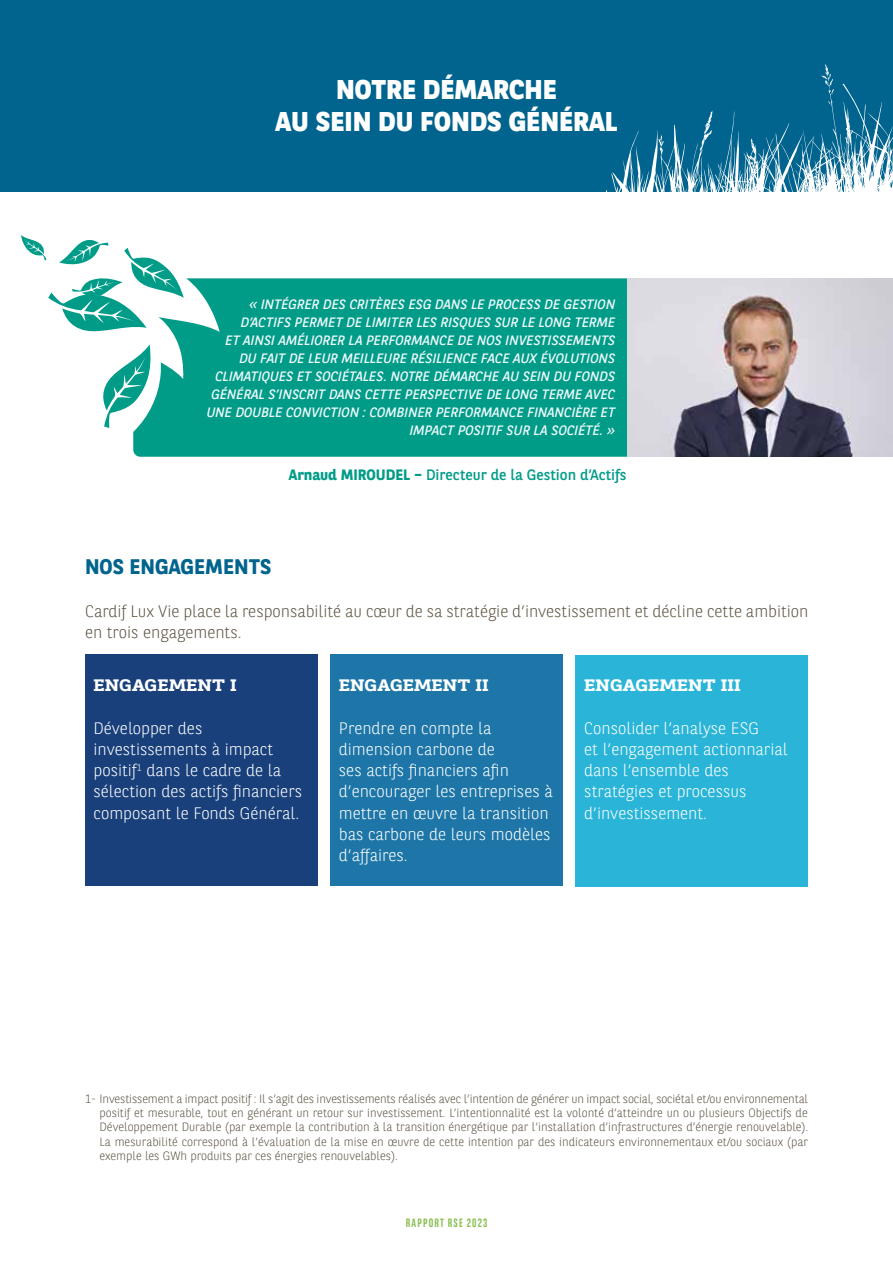
<style>
.page{position:relative;width:893px;height:1276px;background:#fff}
.page>*{position:absolute;margin:0;border:0;box-sizing:border-box;transform-origin:0 0}
.t1{font:800 27px/32.4px "BNPP Sans";color:#fff;text-align:center}
.t2{font:700 21px "BNPP Sans";color:#00648e}
.t3{font:300 16.5px/21.3px "BNPP Sans";color:#fff}
.t4{font:300 16.5px/21.3px "BNPP Sans";color:#5f5545}
.t5{font:700 16.5px "BNPP Slab Serif Expanded";color:#fff}
.t6{font:15px "BNPP Sans";color:#009c88}
.t7{font:italic 13.5px/18px "BNPP Sans";color:#eff8fb;text-align:right}
.t8{font:300 12px/14.4px "BNPP Sans";color:#5f5545;text-align:justify}
.t9{font:700 12px "BNPP Sans Condensed";letter-spacing:.1em;color:#8bc054}
.s1{font-weight:700}
</style>
<div class="page">
<div style="left:0;top:0;width:893px;height:191px;background:#00648e"></div>
<div style="left:133px;top:278px;width:494px;height:179px;background:#009c88"></div>
<svg style="left:103px;top:344px;width:48px;height:84px"></svg>
<svg style="left:21px;top:235px;width:163px;height:98px"></svg>
<img style="left:627px;top:278px;width:266px;height:179px">
<svg style="left:606px;top:64px;width:287px;height:128px"></svg>
<div style="left:85px;top:654px;width:232px;height:231px;background:#19407b"></div>
<div style="left:330px;top:654px;width:233px;height:231px;background:#1d76a7"></div>
<div style="left:576px;top:655px;width:232px;height:231px;background:#2ab5d8"></div>
<h1 class="t1" style="left:275px;top:72px;width:344px">NOTRE DÉMARCHE<br>AU SEIN DU FONDS GÉNÉRAL</h1>
<p class="t7" style="left:207px;top:294px;width:410px">« INTÉGRER DES CRITÈRES ESG DANS LE PROCESS DE GESTION D’ACTIFS PERMET DE LIMITER LES RISQUES SUR LE LONG TERME<br>ET AINSI AMÉLIORER LA PERFORMANCE DE NOS INVESTISSEMENTS DU FAIT DE LEUR MEILLEURE RÉSILIENCE FACE AUX ÉVOLUTIONS CLIMATIQUES ET SOCIÉTALES. NOTRE DÉMARCHE AU SEIN DU FONDS GÉNÉRAL S’INSCRIT DANS CETTE PERSPECTIVE DE LONG TERME AVEC UNE DOUBLE CONVICTION : COMBINER PERFORMANCE FINANCIÈRE ET IMPACT POSITIF SUR LA SOCIÉTÉ. »</p>
<p class="t6" style="left:289px;top:465px;width:339px"><span class="s1">Arnaud MIROUDEL –</span> Directeur de la Gestion d’Actifs</p>
<h2 class="t2" style="left:85px;top:552px;width:188px">NOS ENGAGEMENTS</h2>
<h3 class="t4" style="left:85px;top:599px;width:725px">Cardif Lux Vie place la responsabilité au cœur de sa stratégie d’investissement et décline cette ambition en trois engagements.</h3>
<h3 class="t5" style="left:94px;top:674px;width:145px">ENGAGEMENT I</h3>
<h3 class="t3" style="left:94px;top:716px;width:210px">Développer des investissements à impact positif<sup>1</sup> dans le cadre de la sélection des actifs financiers composant le Fonds Général.</h3>
<h3 class="t5" style="left:339px;top:674px;width:151px">ENGAGEMENT II</h3>
<h3 class="t3" style="left:339px;top:716px;width:215px">Prendre en compte la dimension carbone de<br>ses actifs financiers afin d’encourager les entreprises à mettre en œuvre la transition bas carbone de leurs modèles d’affaires.</h3>
<h3 class="t5" style="left:584px;top:674px;width:158px">ENGAGEMENT III</h3>
<h3 class="t3" style="left:584px;top:716px;width:205px">Consolider l’analyse ESG<br>et l’engagement actionnarial dans l’ensemble des stratégies et processus d’investissement.</h3>
<p class="t8" style="left:100px;top:1090px;width:710px;text-indent:-15px">1- Investissement a impact positif : Il s’agit des investissements réalisés avec l’intention de générer un impact social, sociétal et/ou environnemental positif et mesurable, tout en générant un retour sur investissement. L’intentionnalité est la volonté d’atteindre un ou plusieurs Objectifs de Développement Durable (par exemple la contribution à la transition énergétique par l’installation d’infrastructures d’énergie renouvelable).<br>La mesurabilité correspond à l’évaluation de la mise en œuvre de cette intention par des indicateurs environnementaux et/ou sociaux (par exemple les GWh produits par ces énergies renouvelables).</p>
<p class="t9" style="left:406px;top:1216px;width:83px">RAPPORT RSE 2023</p>
</div>
